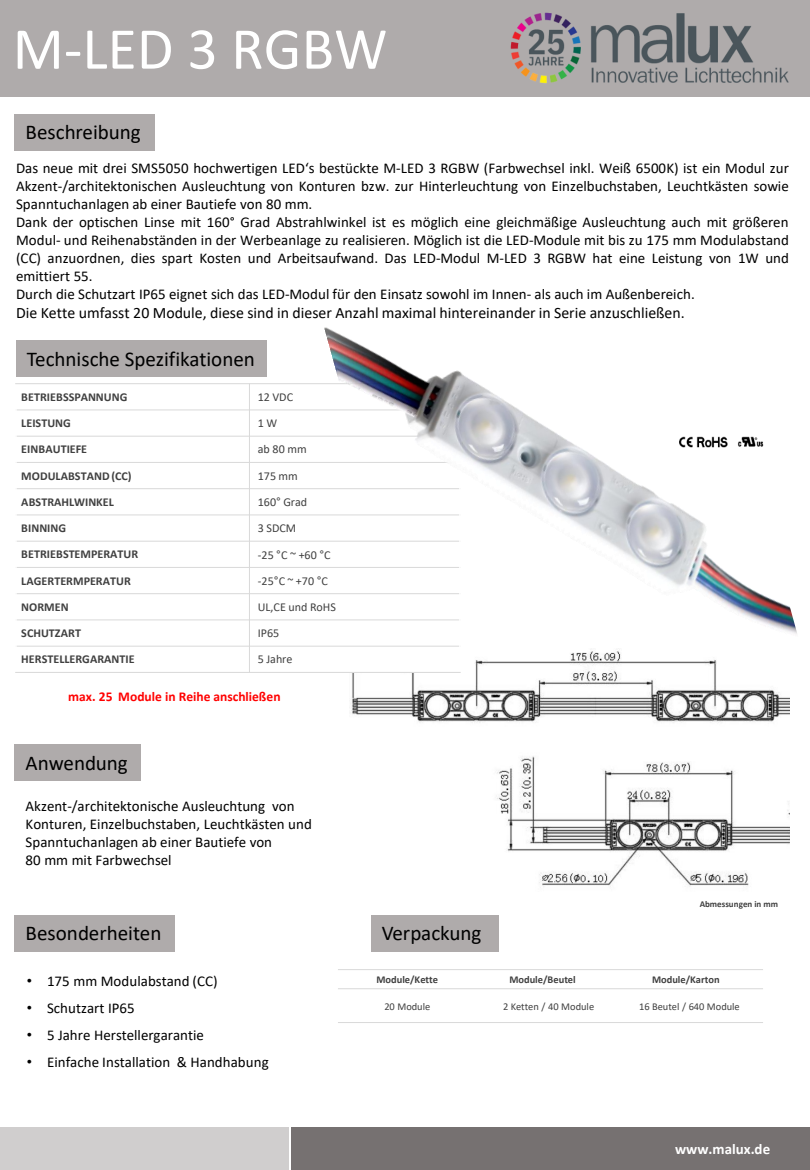
<style>
.page{position:relative;width:810px;height:1170px;background:#fff}
.page>*{position:absolute;margin:0;border:0;box-sizing:border-box;transform-origin:0 0}
.t1{font:60px "Calibri";color:#fff}
.t2{font:21px "Calibri";color:#000}
.t3{font:15.9px "Calibri";color:#000}
.t4{font:15px/18px "Calibri";color:#000}
.t5{font:700 15px "Calibri";letter-spacing:.005em;color:#fff}
.t6{font:700 13.5px "Calibri";letter-spacing:-.005em;color:#f00}
.t7{font:700 12px "Calibri";letter-spacing:.005em;color:#404040}
.t8{font:12px "Calibri";color:#404040}
.t9{font:10.5px "Calibri";letter-spacing:-.005em;color:#404040}
.t10{font:700 10.5px "Calibri";letter-spacing:-.005em;color:#404040}
.t11{font:700 9px "Calibri";color:#404040}
.s1{font-family:"Arial Narrow"}
.s2{font-family:"Arial"}
</style>
<div class="page">
<img style="left:497px;top:756px;width:293px;height:131px">
<div style="left:0;top:0;width:810px;height:96px;background:#afabab"></div>
<div style="left:0;top:1128px;width:289px;height:42px;background:#d0cece"></div>
<div style="left:291px;top:1128px;width:519px;height:42px;background:#767171"></div>
<div style="left:15px;top:915px;width:160px;height:36px;background:#afabab"></div>
<div style="left:15px;top:744px;width:126px;height:37px;background:#afabab"></div>
<hr style="left:249px;top:384px;width:1px;height:289px;background:#d9d9d9">
<hr style="left:15px;top:410px;width:446px;height:1px;background:#d9d9d9">
<hr style="left:15px;top:436px;width:446px;height:1px;background:#d9d9d9">
<hr style="left:15px;top:462px;width:446px;height:1px;background:#d9d9d9">
<hr style="left:15px;top:488px;width:446px;height:1px;background:#d9d9d9">
<hr style="left:15px;top:515px;width:446px;height:1px;background:#d9d9d9">
<hr style="left:15px;top:541px;width:446px;height:1px;background:#d9d9d9">
<hr style="left:15px;top:567px;width:446px;height:1px;background:#d9d9d9">
<hr style="left:15px;top:593px;width:446px;height:1px;background:#d9d9d9">
<hr style="left:15px;top:620px;width:446px;height:1px;background:#d9d9d9">
<hr style="left:15px;top:646px;width:446px;height:1px;background:#d9d9d9">
<hr style="left:15px;top:384px;width:2px;height:289px;background:#fff">
<hr style="left:15px;top:383px;width:446px;height:1px;background:#d9d9d9">
<hr style="left:15px;top:672px;width:446px;height:1px;background:#d9d9d9">
<div style="left:15px;top:114px;width:140px;height:36px;background:#afabab"></div>
<hr style="left:338px;top:988px;width:425px;height:1px;background:#d9d9d9">
<hr style="left:338px;top:969px;width:425px;height:1px;background:#d9d9d9">
<hr style="left:338px;top:1022px;width:425px;height:1px;background:#d9d9d9">
<img style="left:510px;top:12px;width:279px;height:71px">
<img style="left:317px;top:327px;width:480px;height:396px">
<div style="left:16px;top:341px;width:251px;height:36px;background:#afabab"></div>
<div style="left:371px;top:915px;width:128px;height:36px;background:#afabab"></div>
<h1 class="t1" style="left:13px;top:24px;width:376px">M-LED 3 RGBW</h1>
<h2 class="t2" style="left:26px;top:123px;width:117px">Beschreibung</h2>
<p class="t4" style="left:16px;top:161px;width:774px;text-align:justify">Das neue mit drei SMS5050 hochwertigen LED‘s bestückte M-LED 3 RGBW (Farbwechsel inkl. Weiß 6500K) ist ein Modul zur Akzent-/architektonischen Ausleuchtung von Konturen bzw. zur Hinterleuchtung von Einzelbuchstaben, Leuchtkästen sowie Spanntuchanlagen ab einer Bautiefe von 80 mm.</p>
<p class="t4" style="left:16px;top:215px;width:775px">Dank der optischen Linse mit 160° Grad Abstrahlwinkel ist es möglich eine gleichmäßige Ausleuchtung auch mit größeren Modul- und Reihenabständen in der Werbeanlage zu realisieren. Möglich ist die LED-Module mit bis zu 175 mm Modulabstand (CC) anzuordnen, dies spart Kosten und Arbeitsaufwand. Das LED-Modul M-LED 3 RGBW hat eine Leistung von 1W und emittiert 55.<br>Durch die Schutzart IP65 eignet sich das LED-Modul für den Einsatz sowohl im Innen- als auch im Außenbereich.</p>
<p class="t3" style="left:16px;top:306px;width:670px">Die Kette umfasst 20 Module, diese sind in dieser Anzahl maximal hintereinander in Serie anzuschließen.</p>
<h2 class="t2" style="left:27px;top:350px;width:230px">Technische Spezifikationen</h2>
<p class="t7" style="left:21px;top:392px;width:108px">BETRIEBSSPANNUNG</p>
<p class="t8" style="left:258px;top:392px;width:37px">12 VDC</p>
<p class="t7" style="left:21px;top:418px;width:51px">LEISTUNG</p>
<p class="t8" style="left:258px;top:418px;width:21px">1W</p>
<p class="t7" style="left:21px;top:444px;width:67px">EINBAUTIEFE</p>
<p class="t8" style="left:258px;top:444px;width:50px">ab 80 mm</p>
<p class="t7" style="left:21px;top:471px;width:112px">MODULABSTAND(CC)</p>
<p class="t8" style="left:258px;top:471px;width:42px">175 mm</p>
<p class="t7" style="left:21px;top:497px;width:94px">ABSTRAHLWINKEL</p>
<p class="t8" style="left:258px;top:497px;width:51px">160<span class="s1">°</span> Grad</p>
<p class="t7" style="left:21px;top:523px;width:46px">BINNING</p>
<p class="t8" style="left:258px;top:523px;width:40px">3 SDCM</p>
<p class="t7" style="left:21px;top:549px;width:118px">BETRIEBSTEMPERATUR</p>
<p class="t8" style="left:258px;top:550px;width:74px">-25 <span class="s1">°</span>C ~ +60 <span class="s1">°</span>C</p>
<p class="t7" style="left:21px;top:576px;width:111px">LAGERTERMPERATUR</p>
<p class="t8" style="left:258px;top:576px;width:72px">-25<span class="s1">°</span>C ~ +70 <span class="s1">°</span>C</p>
<p class="t7" style="left:21px;top:602px;width:49px">NORMEN</p>
<p class="t8" style="left:258px;top:602px;width:80px">UL,CE und RoHS</p>
<p class="t7" style="left:21px;top:628px;width:61px">SCHUTZART</p>
<p class="t8" style="left:258px;top:628px;width:23px">IP65</p>
<p class="t7" style="left:21px;top:654px;width:115px">HERSTELLERGARANTIE</p>
<p class="t8" style="left:258px;top:654px;width:36px">5 Jahre</p>
<p class="t6" style="left:68px;top:691px;width:214px">max. 25 Module in Reihe anschließen</p>
<h2 class="t2" style="left:26px;top:754px;width:104px">Anwendung</h2>
<p class="t4" style="left:26px;top:799px;width:241px">Akzent-/architektonische Ausleuchtung</p>
<p class="t4" style="left:26px;top:799px;width:288px;text-indent:247px">von<br>Konturen, Einzelbuchstaben, Leuchtkästen und<br>Spanntuchanlagen ab einer Bautiefe von<br>80 mm mit Farbwechsel</p>
<h2 class="t2" style="left:26px;top:924px;width:137px">Besonderheiten</h2>
<p class="t4" style="left:27px;top:973px;width:192px"><span class="s2">•</span> 175 mm Modulabstand (CC)</p>
<p class="t4" style="left:27px;top:1000px;width:110px"><span class="s2">•</span> Schutzart IP65</p>
<p class="t4" style="left:27px;top:1027px;width:179px"><span class="s2">•</span> 5 Jahre Herstellergarantie</p>
<p class="t4" style="left:27px;top:1054px;width:244px"><span class="s2">•</span> Einfache Installation &amp; Handhabung</p>
<h2 class="t2" style="left:382px;top:924px;width:101px">Verpackung</h2>
<p class="t11" style="left:700px;top:901px;width:80px">Abmessungen in mm</p>
<p class="t10" style="left:376px;top:975px;width:63px">Module/Kette</p>
<p class="t10" style="left:509px;top:975px;width:68px">Module/Beutel</p>
<p class="t10" style="left:652px;top:975px;width:69px">Module/Karton</p>
<p class="t9" style="left:384px;top:1002px;width:47px">20 Module</p>
<p class="t9" style="left:503px;top:1002px;width:93px">2 Ketten / 40 Module</p>
<p class="t9" style="left:639px;top:1002px;width:102px">16 Beutel / 640 Module</p>
<p class="t5" style="left:675px;top:1143px;width:97px">www.malux.de</p>
</div>
